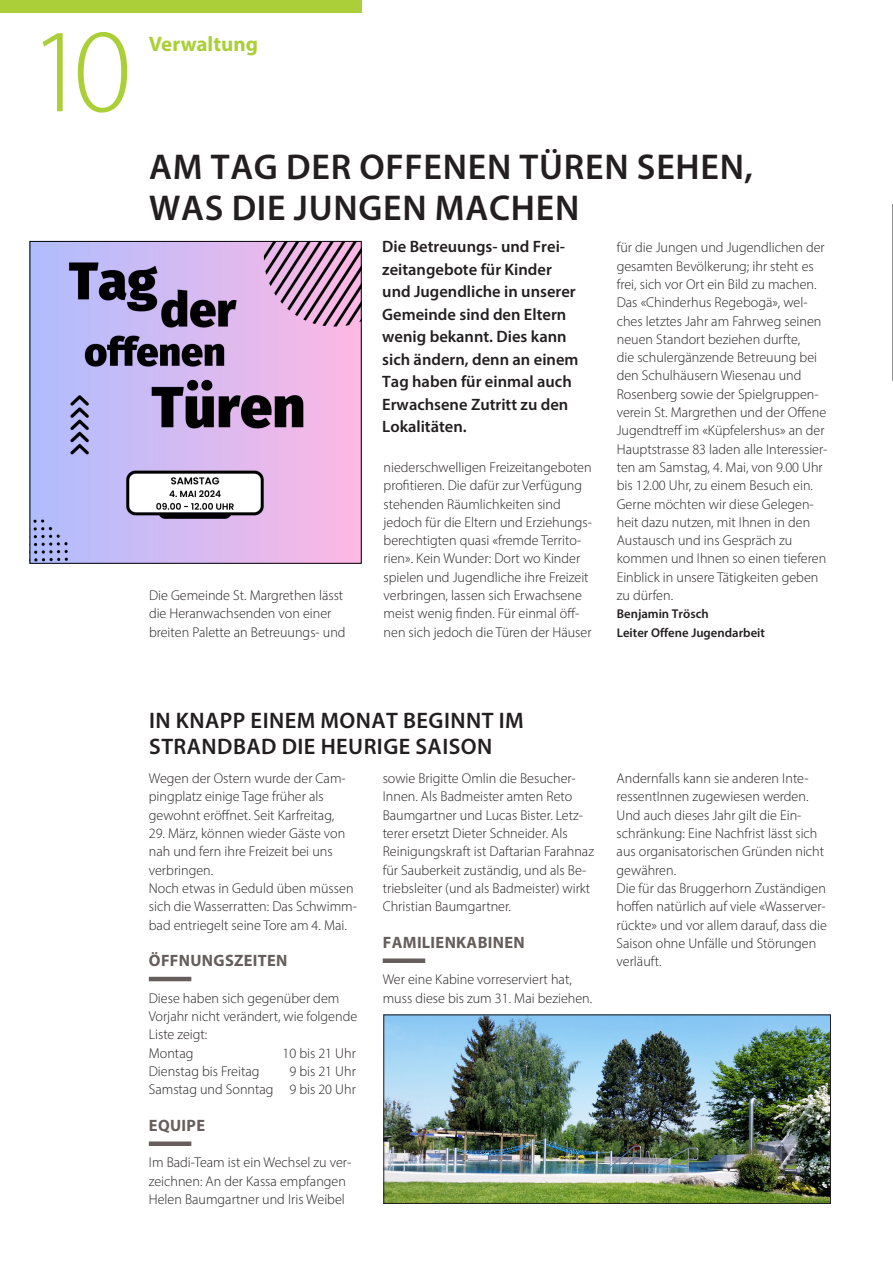
<style>
.page{position:relative;width:893px;height:1263px;background:#fff}
.page>*{position:absolute;margin:0;border:0;box-sizing:border-box;transform-origin:0 0}
._11_Seitenzahl{font:300 120px "Myriad Pro";color:#abcf38}
._1_Haupttitel{font:600 36px/40.5px "Myriad Pro";letter-spacing:.02em;color:#231f20}
._1_1_Haupttitel_klein_18{font:600 22.5px/25.5px "Myriad Pro";letter-spacing:.02em;color:#231f20}
._6_1_Pagina_fett_-_grün__Gemeinde{font:700 21px "Myriad Pro";color:#abcf38}
._2_Lead__Vorspann{font:600 16.5px/22.5px "Myriad Pro";color:#231f20}
._4_Untertitel{font:700 16.5px "Myriad Pro";letter-spacing:.02em;color:#655e5d}
._3_Lauftext{font:300 14.25px/18.3px "Myriad Pro";color:#231f20}
._5_Autor{font:600 12.75px/18.3px "Myriad Pro";color:#231f20}
</style>
<div class="page">
<div style="left:0;top:0;width:361px;height:13px;background:#abcf38"></div>
<img style="left:32px;top:243px;width:327px;height:318px">
<svg style="left:892px;top:204px;width:1px;height:176px"></svg>
<hr style="left:149px;top:977px;width:42px;height:4px;background:#655e5d">
<div style="left:149px;top:1141px;width:42px;height:5px;background:#655e5d"></div>
<div style="left:383px;top:958px;width:42px;height:5px;background:#655e5d"></div>
<img style="left:386px;top:1017px;width:443px;height:184px">
<p class="_11_Seitenzahl" style="left:29px;top:-1px;width:105px">10</p>
<p class="_6_1_Pagina_fett_-_grün__Gemeinde" style="left:149px;top:30px;width:111px">Verwaltung</p>
<p class="_1_Haupttitel" style="left:149px;top:146px;width:605px">AM TAG DER OFFENEN TÜREN SEHEN,<br>WAS DIE JUNGEN MACHEN</p>
<p class="_2_Lead__Vorspann" style="left:382px;top:235px;width:198px">Die Betreuungs- und Frei&shy;zeitangebote für Kinder und Jugendliche in unserer<br>Gemeinde sind den Eltern wenig bekannt. Dies kann sich ändern, denn an einem<br>Tag haben für einmal auch<br>Erwachsene Zutritt zu den<br>Lokalitäten.</p>
<p class="_3_Lauftext" style="left:617px;top:238px;width:209px">für die Jungen und Jugendlichen der gesamten Bevölkerung; ihr steht es frei, sich vor Ort ein Bild zu machen.</p>
<p class="_3_Lauftext" style="left:617px;top:293px;width:212px">Das «Chinderhus Regebogä», wel&shy;ches letztes Jahr am Fahrweg seinen neuen Standort beziehen durfte,<br>die schulergänzende Betreuung bei den Schulhäusern Wiesenau und Rosenberg sowie der Spielgruppen&shy;verein St. Margrethen und der Offene Jugendtreff im «Küpfelershus» an der Hauptstrasse 83 laden alle Interessier&shy;ten am Samstag, 4. Mai, von 9.00 Uhr bis 12.00 Uhr, zu einem Besuch ein.</p>
<p class="_3_Lauftext" style="left:617px;top:494px;width:211px">Gerne möchten wir diese Gelegen&shy;heit dazu nutzen, mit Ihnen in den<br>Austausch und ins Gespräch zu kommen und Ihnen so einen tieferen<br>Einblick in unsere Tätigkeiten geben zu dürfen.</p>
<p class="_5_Autor" style="left:617px;top:605px;width:150px">Benjamin Trösch<br>Leiter Offene Jugendarbeit</p>
<p class="_3_Lauftext" style="left:384px;top:458px;width:210px">niederschwelligen Freizeitangeboten profitieren. Die dafür zur Verfügung stehenden Räumlichkeiten sind jedoch für die Eltern und Erziehungs&shy;berechtigten quasi «fremde Territo&shy;rien». Kein Wunder: Dort wo Kinder spielen und Jugendliche ihre Freizeit verbringen, lassen sich Erwachsene meist wenig finden. Für einmal öff&shy;nen sich jedoch die Türen der Häuser</p>
<p class="_3_Lauftext" style="left:149px;top:586px;width:198px">Die Gemeinde St. Margrethen lässt die Heranwachsenden von einer breiten Palette an Betreuungs- und</p>
<p class="_1_1_Haupttitel_klein_18" style="left:149px;top:707px;width:376px">IN KNAPP EINEM MONAT BEGINNT IM<br>STRANDBAD DIE HEURIGE SAISON</p>
<p class="_3_Lauftext" style="left:149px;top:769px;width:198px">Wegen der Ostern wurde der Cam&shy;pingplatz einige Tage früher als gewohnt eröffnet. Seit Karfreitag,</p>
<p class="_3_Lauftext" style="left:149px;top:824px;width:198px">29. März, können wieder Gäste von nah und fern ihre Freizeit bei uns verbringen.</p>
<p class="_3_Lauftext" style="left:149px;top:879px;width:210px">Noch etwas in Geduld üben müssen sich die Wasserratten: Das Schwimm&shy;bad entriegelt seine Tore am 4. Mai.</p>
<p class="_4_Untertitel" style="left:149px;top:950px;width:140px">ÖFFNUNGSZEITEN</p>
<p class="_3_Lauftext" style="left:149px;top:989px;width:210px">Diese haben sich gegenüber dem<br>Vorjahr nicht verändert, wie folgende<br>Liste zeigt:</p>
<p class="_3_Lauftext" style="left:149px;top:1043px;width:46px">Montag</p>
<p class="_3_Lauftext" style="left:282px;top:1043px;width:75px">10 bis 21 Uhr</p>
<p class="_3_Lauftext" style="left:149px;top:1062px;width:112px">Dienstag bis Freitag</p>
<p class="_3_Lauftext" style="left:289px;top:1062px;width:68px">9 bis 21 Uhr</p>
<p class="_3_Lauftext" style="left:149px;top:1080px;width:208px">Samstag und Sonntag 9 bis 20 Uhr</p>
<p class="_4_Untertitel" style="left:149px;top:1114px;width:58px">EQUIPE</p>
<p class="_3_Lauftext" style="left:149px;top:1153px;width:204px">Im Badi-Team ist ein Wechsel zu ver&shy;zeichnen: An der Kassa empfangen<br>Helen Baumgartner und Iris Weibel</p>
<p class="_3_Lauftext" style="left:383px;top:769px;width:213px">sowie Brigitte Omlin die Besucher-Innen. Als Badmeister amten Reto Baumgartner und Lucas Bister. Letz&shy;terer ersetzt Dieter Schneider. Als Reinigungskraft ist Daftarian Farahnaz für Sauberkeit zuständig, und als Be&shy;triebsleiter (und als Badmeister) wirkt Christian Baumgartner.</p>
<p class="_4_Untertitel" style="left:383px;top:931px;width:143px">FAMILIENKABINEN</p>
<p class="_3_Lauftext" style="left:383px;top:970px;width:211px">Wer eine Kabine vorreserviert hat, muss diese bis zum 31. Mai beziehen.</p>
<p class="_3_Lauftext" style="left:617px;top:769px;width:209px">Andernfalls kann sie anderen Inte&shy;ressentInnen zugewiesen werden.<br>Und auch dieses Jahr gilt die Ein&shy;schränkung: Eine Nachfrist lässt sich aus organisatorischen Gründen nicht gewähren.</p>
<p class="_3_Lauftext" style="left:617px;top:879px;width:212px">Die für das Bruggerhorn Zuständigen hoffen natürlich auf viele «Wasserver&shy;rückte» und vor allem darauf, dass die<br>Saison ohne Unfälle und Störungen verläuft.</p>
</div>
